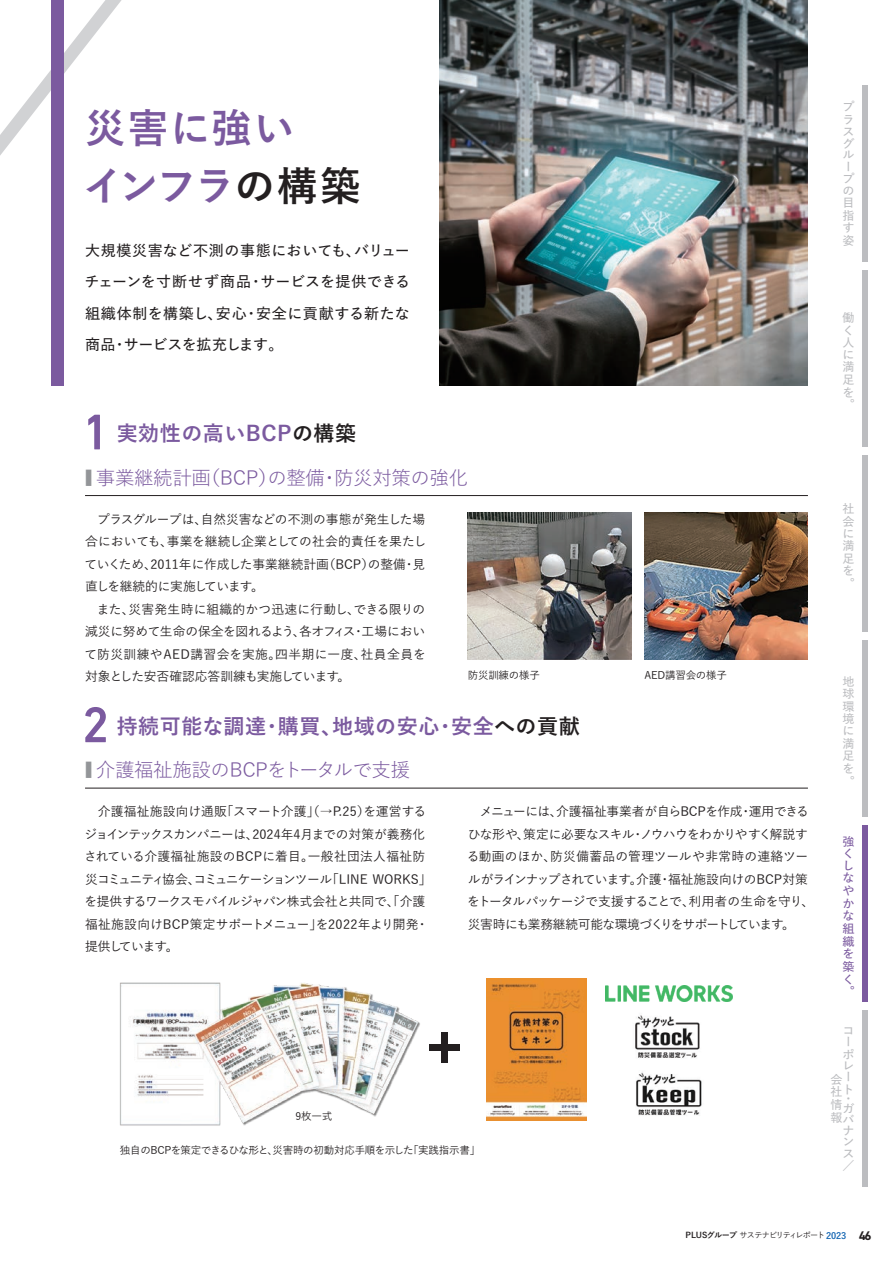
<style>
.page{position:relative;width:893px;height:1263px;background:#fff}
.page>*{position:absolute;margin:0;border:0;box-sizing:border-box;transform-origin:0 0}
.本文{font:500 51px "DIN Next LT Pro";color:#7b5a9f}
.t1{font:700 40.5px "Yu Go Pr 6 N";letter-spacing:-.035em;color:#7b5a9f}
.t2{font:700 40.5px "Yu Go Pr 6 N";letter-spacing:.025em;color:#7b5a9f}
.本文-2{font:700 21px "Yu Go Pr 6 N";letter-spacing:.03em;color:#7b5a9f}
.本文-3{font:19.5px "Yu Go Pr 6 N";letter-spacing:-.02em;color:#7b5a9f}
.t3{font:600 15px/31.5px "Yu Go Pr 6 N";letter-spacing:.015em;color:#231f20;text-align:justify}
.本文-4{font:500 12.75px/22.5px "Yu Go Pr 6 N";letter-spacing:-.015em;color:#231f20;text-align:justify}
.t4{font:600 12px/12.5px "Yu Go Pr 6 N";color:#bcbdc0}
.t5{font:600 12px/12.6px "Yu Go Pr 6 N";color:#7b5a9f}
.本文-5{font:500 10.5px "Yu Go Pr 6 N";letter-spacing:-.02em;color:#231f20}
.t6{font:500 8.1px "Yu Go Pr 6 N";letter-spacing:-.11em;color:#231f20}
.s1{color:#231f20}
.s2{font-weight:500;font-size:21.6px;color:#939598}
.s3{font-weight:700}
.s4{font-weight:700;font-size:9px;color:#1768b4}
.s5{font-family:"DIN Next LT Pro";font-weight:700;font-size:12.75px}
</style>
<div class="page">
<img style="left:439px;top:0;width:369px;height:386px">
<svg style="left:1px;top:0;width:121px;height:154px"></svg>
<img style="left:0;top:0;width:1px;height:386px">
<div style="left:51px;top:0;width:13px;height:386px;background:#7b5a9f"></div>
<hr style="left:85px;top:495px;width:723px;height:1px;background:#231f20">
<hr style="left:85px;top:788px;width:723px;height:1px;background:#231f20">
<img style="left:468px;top:513px;width:163px;height:147px">
<img style="left:644px;top:513px;width:164px;height:147px">
<img style="left:120px;top:982px;width:300px;height:144px">
<img style="left:635px;top:1015px;width:65px;height:43px">
<img style="left:636px;top:1072px;width:66px;height:44px">
<img style="left:486px;top:978px;width:101px;height:143px">
<img style="left:606px;top:985px;width:126px;height:16px">
<div style="left:441px;top:1032px;width:7px;height:31px;background:#231f20"></div>
<div style="left:429px;top:1045px;width:31px;height:6px;background:#231f20"></div>
<div style="left:862px;top:85px;width:5px;height:176px;background:#bcbdc0"></div>
<div style="left:862px;top:270px;width:5px;height:176px;background:#bcbdc0"></div>
<div style="left:862px;top:455px;width:5px;height:176px;background:#bcbdc0"></div>
<div style="left:862px;top:640px;width:5px;height:176px;background:#bcbdc0"></div>
<div style="left:862px;top:825px;width:5px;height:176px;background:#7b5a9f"></div>
<div style="left:862px;top:1010px;width:5px;height:176px;background:#bcbdc0"></div>
<p class="t2" style="left:85px;top:105px;width:211px">災害に強い</p>
<p class="t1" style="left:83px;top:164px;width:280px">インフラ<span class="s1">の構築</span></p>
<p class="t3" style="left:85px;top:233px;width:327px">大規模災害など不測の事態においても、バリューチェーンを寸断せず商品・サービスを提供できる組織体制を構築し、安心・安全に貢献する新たな商品・サービスを拡充します。</p>
<p class="本文" style="left:82px;top:402px;width:29px">1</p>
<p class="本文-2" style="left:117px;top:421px;width:241px">実効性の高いBCP<span class="s1">の構築</span></p>
<p class="本文-3" style="left:85px;top:460px;width:385px"><span class="s2">■</span> 事業継続計画（BCP）の整備・防災対策の強化</p>
<p class="本文-4" style="left:85px;top:506px;width:343px;text-indent:13px">プラスグループは、自然災害などの不測の事態が発生した場合においても、事業を継続し企業としての社会的責任を果たしていくため、2011年に作成した事業継続計画（BCP）の整備・見直しを継続的に実施しています。</p>
<p class="本文-4" style="left:85px;top:596px;width:343px;text-indent:12px">また、災害発生時に組織的かつ迅速に行動し、できる限りの減災に努めて生命の保全を図れるよう、各オフィス・工場において防災訓練やAED講習会を実施。四半期に一度、社員全員を対象とした安否確認応答訓練も実施しています。</p>
<p class="本文-5" style="left:468px;top:666px;width:74px">防災訓練の様子</p>
<p class="本文-5" style="left:645px;top:666px;width:84px">AED講習会の様子</p>
<p class="本文" style="left:82px;top:695px;width:29px">2</p>
<p class="本文-2" style="left:117px;top:714px;width:465px">持続可能な調達・購買、地域の安心・安全<span class="s1">への貢献</span></p>
<p class="本文-3" style="left:85px;top:752px;width:327px"><span class="s2">■</span> 介護福祉施設のBCPをトータルで支援</p>
<p class="本文-4" style="left:84px;top:799px;width:349px;text-align:left;text-indent:14px">介護福祉施設向け通販「スマート介護」（→P.25）を運営するジョインテックスカンパニーは、2024年4月までの対策が義務化されている介護福祉施設のBCPに着目。一般社団法人福祉防災コミュニティ協会、コミュニケーションツール「LINE WORKS」を提供するワークスモバイルジャパン株式会社と共同で、「介護福祉施設向けBCP策定サポートメニュー」を2022年より開発・提供しています。</p>
<p class="本文-4" style="left:467px;top:799px;width:349px;text-align:left;text-indent:13px">メニューには、介護福祉事業者が自らBCPを作成・運用できるひな形や、策定に必要なスキル・ノウハウをわかりやすく解説する動画のほか、防災備蓄品の管理ツールや非常時の連絡ツールがラインナップされています。介護・福祉施設向けのBCP対策をトータルパッケージで支援することで、利用者の生命を守り、災害時にも業務継続可能な環境づくりをサポートしています。</p>
<p class="本文-5" style="left:296px;top:1106px;width:38px">9枚一式</p>
<p class="本文-5" style="left:120px;top:1140px;width:362px">独自のBCPを策定できるひな形と、災害時の初動対応手順を示した「実践指示書」</p>
<p class="t4" style="left:842px;top:100px;width:13px;line-height:11.9px">プラスグルー</p>
<p class="t4" style="left:842px;top:171px;width:13px">プの目指す姿</p>
<p class="t4" style="left:842px;top:310px;width:13px">働く人に満足を。</p>
<p class="t4" style="left:842px;top:501px;width:13px;text-align:justify">社会に満足を。</p>
<p class="t4" style="left:842px;top:673px;width:13px;text-align:justify">地球環境に満足を。</p>
<p class="t5" style="left:842px;top:833px;width:13px">強くしなやかな組織を築く。</p>
<p class="t4" style="left:842px;top:1023px;width:13px;line-height:11.9px">コーポレート</p>
<p class="t4" style="left:842px;top:1092px;width:13px;line-height:9.4px">・ガ</p>
<p class="t4" style="left:842px;top:1113px;width:13px;line-height:11.4px;text-align:justify">バナンス／</p>
<p class="t4" style="left:830px;top:1072px;width:13px;text-align:justify">会社情報</p>
<p class="t6" style="left:686px;top:1228px;width:188px"><span class="s3">PLUSグループ</span> サステナビリティレポート <span class="s4">2023</span> <span class="s5">46</span></p>
</div>
